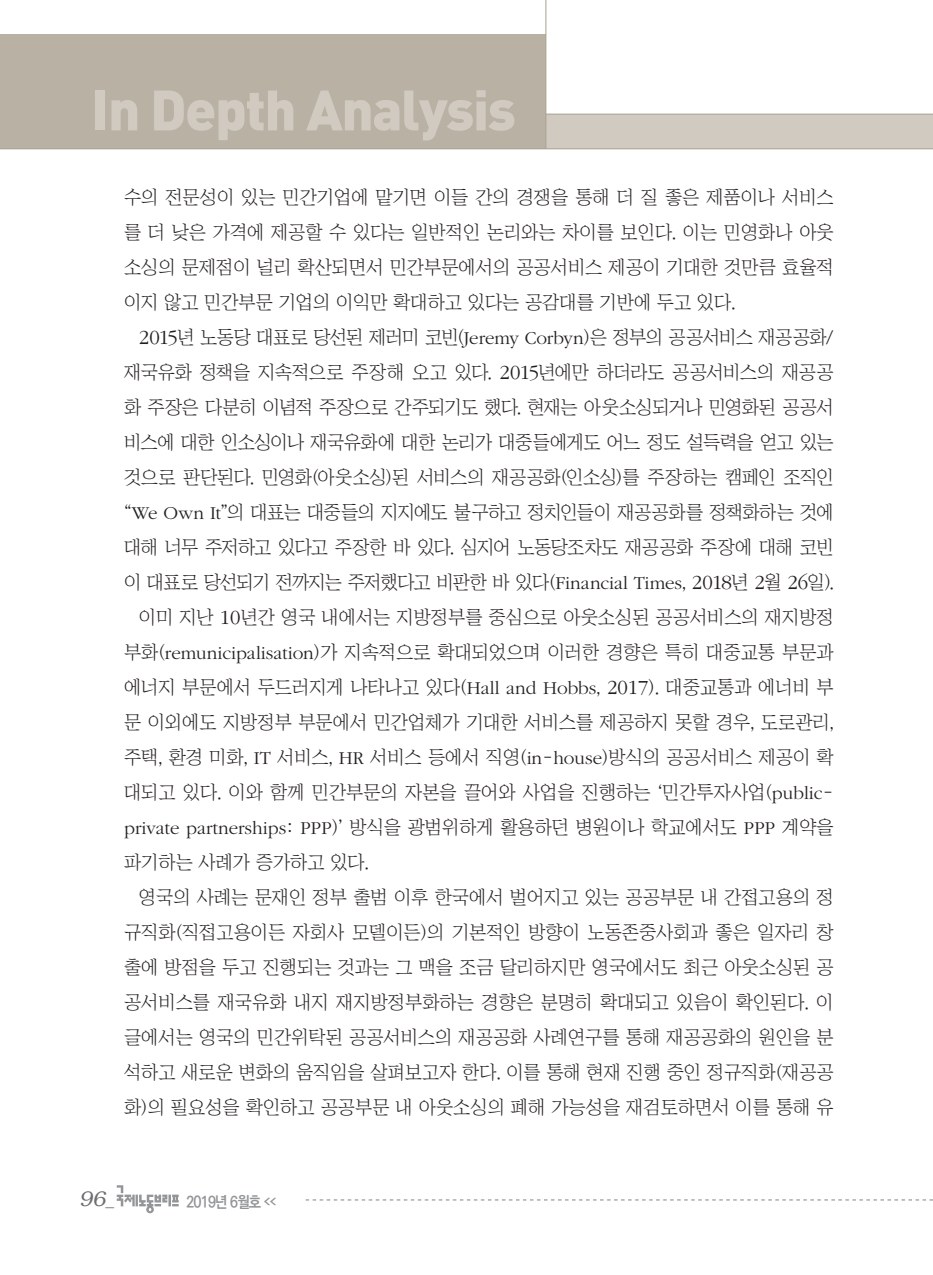
<style>
.page{position:relative;width:933px;height:1275px;background:#fff}
.page>*{position:absolute;margin:0;border:0;box-sizing:border-box;transform-origin:0 0}
.t1{font:56px "Dinbla";letter-spacing:-.025em;color:#d0cac1}
.t2{font:italic 300 21px "Bookman";color:#6c6d70}
.본문{font:18.9px/35px "Chosunilbo NM";color:#231f20;text-align:justify}
.t3{font:700 15.75px "Ko Pub Dotum";letter-spacing:-.055em;color:#939598;scale:.9 1}
.s1{font-family:"ITC Garamond Std";font-weight:300;font-size:20.82px}
.s2{font-family:"ITC Garamond Std";font-weight:300}
.s3{font-family:"Helvetica";font-weight:400;font-style:normal;font-size:17.5px}
.s4{font-size:7.88px}
</style>
<div class="page">
<div style="left:0;top:114px;width:933px;height:35px;background:#d0cac1"></div>
<hr style="left:0;top:114px;width:933px;height:1px;background:#aaa291">
<div style="left:0;top:35px;width:546px;height:114px;background:#b9b1a3"></div>
<hr style="left:0;top:148px;width:933px;height:1px;background:#aaa291">
<hr style="left:545px;top:0;width:1px;height:149px;background:#aaa291">
<svg style="left:306px;top:1199px;width:627px;height:1px"></svg>
<svg style="left:117px;top:1185px;width:62px;height:28px"></svg>
<h1 class="t1" style="left:91px;top:73px;width:426px">In Depth Analysis</h1>
<p class="본문" style="left:124px;top:179px;width:711px">수의 전문성이 있는 민간기업에 맡기면 이들 간의 경쟁을 통해 더 질 좋은 제품이나 서비스 를 더 낮은 가격에 제공할 수 있다는 일반적인 논리와는 차이를 보인다. 이는 민영화나 아웃 소싱의 문제점이 널리 확산되면서 민간부문에서의 공공서비스 제공이 기대한 것만큼 효율적 이지 않고 민간부문 기업의 이익만 확대하고 있다는 공감대를 기반에 두고 있다.</p>
<p class="본문" style="left:124px;top:319px;width:711px;text-indent:15px"><span class="s1">2015</span>년 노동당 대표로 당선된 제러미 코빈(<span class="s2">Jeremy Corbyn</span>)은 정부의 공공서비스 재공공화/ 재국유화 정책을 지속적으로 주장해 오고 있다. <span class="s1">2015</span>년에만 하더라도 공공서비스의 재공공 화 주장은 다분히 이념적 주장으로 간주되기도 했다. 현재는 아웃소싱되거나 민영화된 공공서 비스에 대한 인소싱이나 재국유화에 대한 논리가 대중들에게도 어느 정도 설득력을 얻고 있는 것으로 판단된다. 민영화(아웃소싱)된 서비스의 재공공화(인소싱)를 주장하는 캠페인 조직인 “<span class="s2">We Own It</span>”의 대표는 대중들의 지지에도 불구하고 정치인들이 재공공화를 정책화하는 것에 대해 너무 주저하고 있다고 주장한 바 있다. 심지어 노동당조차도 재공공화 주장에 대해 코빈 이 대표로 당선되기 전까지는 주저했다고 비판한 바 있다(<span class="s2">Financial Times</span>, <span class="s1">2018</span>년 <span class="s1">2</span>월 <span class="s1">26</span>일).</p>
<p class="본문" style="left:124px;top:599px;width:711px;text-indent:15px">이미 지난 <span class="s1">10</span>년간 영국 내에서는 지방정부를 중심으로 아웃소싱된 공공서비스의 재지방정 부화(<span class="s2">remunicipalisation</span>)가 지속적으로 확대되었으며 이러한 경향은 특히 대중교통 부문과 에너지 부문에서 두드러지게 나타나고 있다(<span class="s2">Hall and Hobbs</span>, <span class="s1">2017</span>). 대중교통과 에너비 부 문 이외에도 지방정부 부문에서 민간업체가 기대한 서비스를 제공하지 못할 경우, 도로관리, 주택, 환경 미화, <span class="s2">IT</span> 서비스, <span class="s2">HR</span> 서비스 등에서 직영(<span class="s2">in</span>-<span class="s2">house</span>)방식의 공공서비스 제공이 확 대되고 있다. 이와 함께 민간부문의 자본을 끌어와 사업을 진행하는 ‘민간투자사업(<span class="s2">public&shy;private partnerships</span>: <span class="s2">PPP</span>)’ 방식을 광범위하게 활용하던 병원이나 학교에서도 <span class="s2">PPP</span> 계약을 파기하는 사례가 증가하고 있다.</p>
<p class="본문" style="left:124px;top:879px;width:711px;text-indent:15px">영국의 사례는 문재인 정부 출범 이후 한국에서 벌어지고 있는 공공부문 내 간접고용의 정 규직화(직접고용이든 자회사 모델이든)의 기본적인 방향이 노동존중사회과 좋은 일자리 창 출에 방점을 두고 진행되는 것과는 그 맥을 조금 달리하지만 영국에서도 최근 아웃소싱된 공 공서비스를 재국유화 내지 재지방정부화하는 경향은 분명히 확대되고 있음이 확인된다. 이 글에서는 영국의 민간위탁된 공공서비스의 재공공화 사례연구를 통해 재공공화의 원인을 분 석하고 새로운 변화의 움직임을 살펴보고자 한다. 이를 통해 현재 진행 중인 정규직화(재공공 화)의 필요성을 확인하고 공공부문 내 아웃소싱의 폐해 가능성을 재검토하면서 이를 통해 유</p>
<p class="t2" style="left:79px;top:1187px;width:36px">96<span class="s3">_</span></p>
<p class="t3" style="left:186px;top:1194px;width:101px">2019년 6월호 <span class="s4">&lt;&lt;</span></p>
</div>
